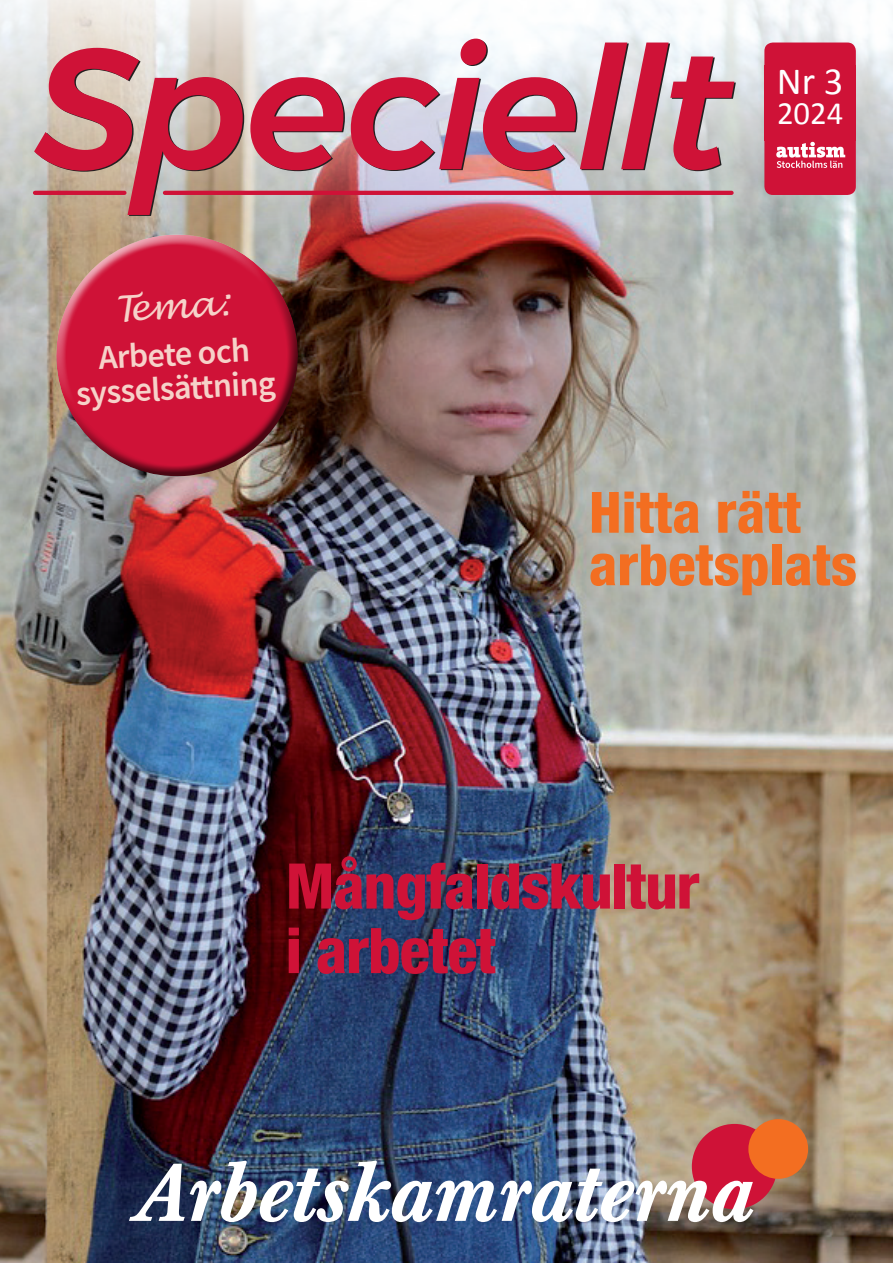
<style>
.page{position:relative;width:893px;height:1263px;background:#fff}
.page>*{position:absolute;margin:0;border:0;box-sizing:border-box;transform-origin:0 0}
.t1{font:italic 500 81px "Baskerville BE";color:#fff}
.t2{font:800 condensed 63px/64.5px "Helvetica Neue";letter-spacing:-.02em;color:#cf1237}
.t3{font:800 condensed 57px/52.5px "Helvetica Neue";color:#f36e21}
.t4{font:38.55px "Calibri";color:#fff}
.t5{font:italic 36.15px "Lucida Handwriting";color:#f6d2c9}
.t6{font:600 34.2px/34.2px "Source Sans Pro";color:#f6d2c9;text-align:center}
.t7{font:32.55px "Calibri";color:#fff}
</style>
<div class="page">
<img style="left:0;top:0;width:893px;height:1263px">
<div style="left:692px;top:1124px;width:85px;height:85px;background:#cf1237;border-radius:50%"></div>
<div style="left:764px;top:43px;width:92px;height:152px;background:#cf1237;border-radius:9px"></div>
<svg style="left:34px;top:39px;width:700px;height:176px;background:#ce8c98"></svg>
<hr style="left:35px;top:191px;width:89px;height:4px;background:#cf1237">
<hr style="left:165px;top:191px;width:567px;height:4px;background:#cf1237">
<svg style="left:776px;top:142px;width:69px;height:26px"></svg>
<svg style="left:48px;top:228px;width:243px;height:196px;background:#be7d77"></svg>
<svg style="left:56px;top:266px;width:249px;height:219px;background:#b92942"></svg>
<div style="left:748px;top:1119px;width:60px;height:60px;background:#f36e21;border-radius:50%"></div>
<p class="t5" style="left:113px;top:287px;width:117px;rotate:-3deg">Tema:</p>
<p class="t6" style="left:73px;top:342px;width:201px;rotate:-3deg">Arbete och sysselsättning</p>
<p class="t4" style="left:777px;top:57px;width:68px">Nr 3</p>
<p class="t7" style="left:777px;top:93px;width:68px">2024</p>
<h3 class="t3" style="left:589px;top:485px;width:270px">Hitta rätt arbetsplats</h3>
<h2 class="t2" style="left:286px;top:853px;width:416px">Mångfaldskultur i arbetet</h2>
<h1 class="t1" style="left:133px;top:1146px;width:621px">Arbetskamraterna</h1>
</div>
